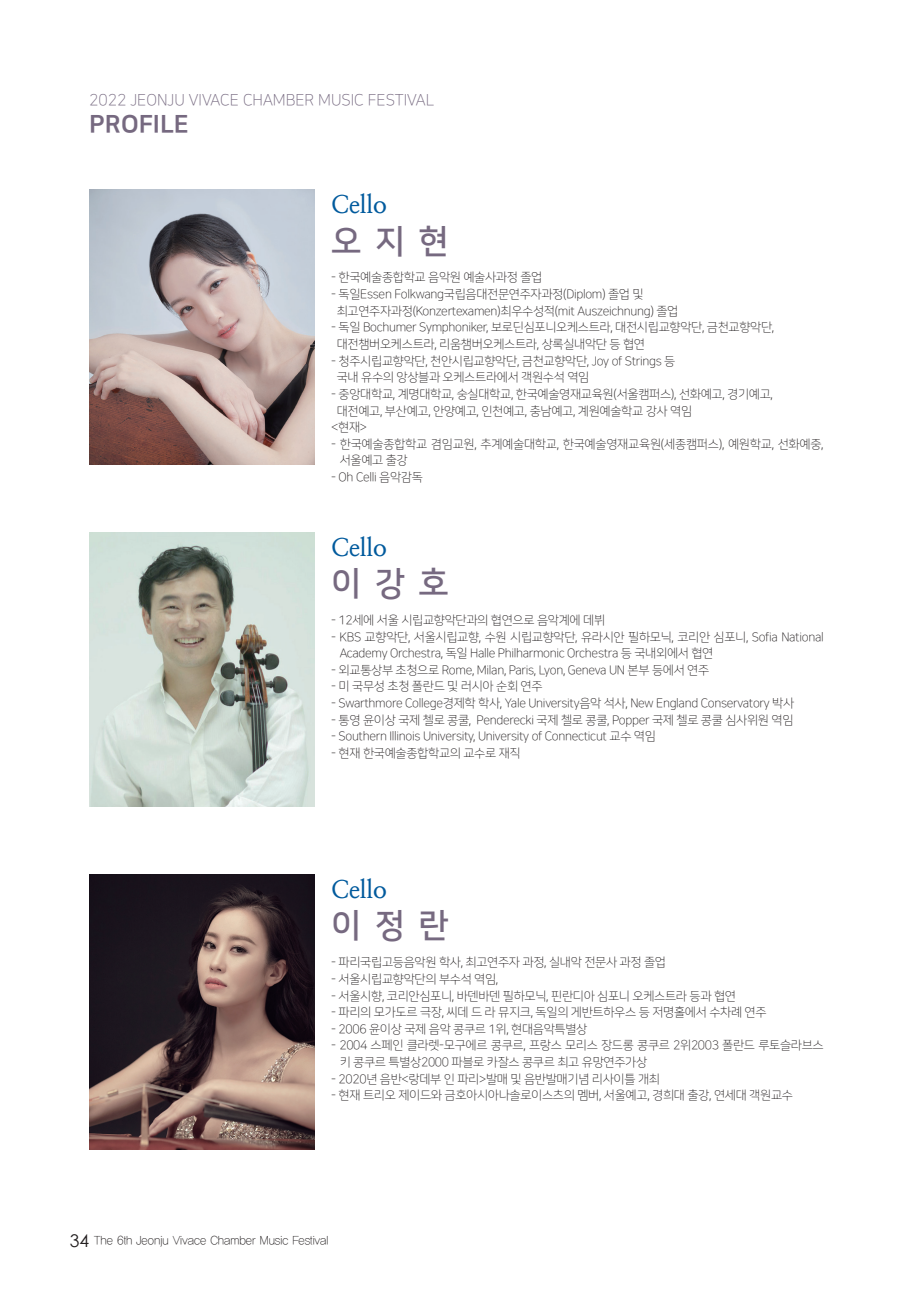
<style>
.page{position:relative;width:923px;height:1310px;background:#fff}
.page>*{position:absolute;margin:0;border:0;box-sizing:border-box;transform-origin:0 0}
.t1{font:33.25px "Nanum Square B";letter-spacing:.4em;color:#766980}
.t2{font:700 24.5px "Nanum Myeongjo";color:#015a9d}
.t3{font:24.5px "Nanum Square EB";color:#766980}
.t4{font:15.75px "Nanum Square L";color:#766980}
.t5{font:12.25px/16.6px "Nanum Square L";letter-spacing:-.025em;color:#231f20}
.t6{font:12.25px "YDIYGO310";color:#231f20;scale:.95 1}
.s1{font-family:"Century Gothic";font-size:17.5px}
</style>
<div class="page">
<img style="left:89px;top:532px;width:225px;height:275px">
<img style="left:89px;top:874px;width:225px;height:275px">
<img style="left:89px;top:190px;width:225px;height:274px">
<p class="t4" style="left:89px;top:92px;width:346px">2022 JEONJU VIVACE CHAMBER MUSIC FESTIVAL</p>
<h2 class="t3" style="left:89px;top:111px;width:101px">PROFILE</h2>
<h2 class="t2" style="left:331px;top:190px;width:57px">Cello</h2>
<h1 class="t1" style="left:331px;top:223px;width:119px">오지현</h1>
<p class="t5" style="left:331px;top:269px;width:213px">- 한국예술종합학교 음악원 예술사과정 졸업</p>
<p class="t5" style="left:337px;top:286px;width:343px;text-indent:-6px">- 독일Essen Folkwang국립음대전문연주자과정(Diplom) 졸업 및 최고연주자과정(Konzertexamen)최우수성적(mit Auszeichnung) 졸업</p>
<p class="t5" style="left:337px;top:319px;width:439px;text-indent:-6px">- 독일 Bochumer Symphoniker, 보로딘심포니오케스트라, 대전시립교향악단, 금천교향악단, 대전챔버오케스트라, 리움챔버오케스트라, 상록실내악단 등 협연</p>
<p class="t5" style="left:337px;top:353px;width:340px;text-indent:-6px">- 청주시립교향악단, 천안시립교향악단, 금천교향악단, Joy of Strings 등 국내 유수의 앙상블과 오케스트라에서 객원수석 역임</p>
<p class="t5" style="left:331px;top:386px;width:443px">- 중앙대학교, 계명대학교, 숭실대학교, 한국예술영재교육원(서울캠퍼스), 선화예고, 경기예고,</p>
<p class="t5" style="left:337px;top:402px;width:357px">대전예고, 부산예고, 안양예고, 인천예고, 충남예고, 계원예술학교 강사 역임</p>
<p class="t5" style="left:331px;top:419px;width:37px">&lt;현재&gt;</p>
<p class="t5" style="left:340px;top:436px;width:485px;text-indent:-8px">- 한국예술종합학교 겸임교원, 추계예술대학교, 한국예술영재교육원(세종캠퍼스), 예원학교, 선화예중, 서울예고 출강</p>
<p class="t5" style="left:331px;top:469px;width:93px">- Oh Celli 음악감독</p>
<h2 class="t2" style="left:331px;top:532px;width:57px">Cello</h2>
<h1 class="t1" style="left:331px;top:566px;width:119px">이강호</h1>
<p class="t5" style="left:331px;top:612px;width:275px">- 12세에 서울 시립교향악단과의 협연으로 음악계에 데뷔</p>
<p class="t5" style="left:340px;top:628px;width:485px;text-indent:-8px">- KBS 교향악단, 서울시립교향, 수원 시립교향악단, 유라시안 필하모닉, 코리안 심포니, Sofia National<br>Academy Orchestra, 독일 Halle Philharmonic Orchestra 등 국내외에서 협연</p>
<p class="t5" style="left:331px;top:662px;width:379px">- 외교통상부 초청으로 Rome, Milan, Paris, Lyon, Geneva UN 본부 등에서 연주</p>
<p class="t5" style="left:331px;top:678px;width:213px">- 미 국무성 초청 폴란드 및 러시아 순회 연주</p>
<p class="t5" style="left:331px;top:695px;width:464px">- Swarthmore College경제학 학사, Yale University음악 석사, New England Conservatory 박사</p>
<p class="t5" style="left:331px;top:711px;width:464px">- 통영 윤이상 국제 첼로 콩쿨, Penderecki 국제 첼로 콩쿨, Popper 국제 첼로 콩쿨 심사위원 역임</p>
<p class="t5" style="left:331px;top:728px;width:326px">- Southern Illinois University, University of Connecticut 교수 역임</p>
<p class="t5" style="left:331px;top:745px;width:191px">- 현재 한국예술종합학교의 교수로 재직</p>
<h2 class="t2" style="left:331px;top:874px;width:57px">Cello</h2>
<h1 class="t1" style="left:331px;top:908px;width:119px">이정란</h1>
<p class="t5" style="left:331px;top:954px;width:336px">- 파리국립고등음악원 학사, 최고연주자 과정, 실내악 전문사 과정 졸업</p>
<p class="t5" style="left:331px;top:971px;width:169px">- 서울시립교향악단의 부수석 역임,</p>
<p class="t5" style="left:331px;top:987px;width:406px">- 서울시향, 코리안심포니, 바덴바덴 필하모닉, 핀란디아 심포니 오케스트라 등과 협연</p>
<p class="t5" style="left:331px;top:1004px;width:437px">- 파리의 모가도르 극장, 씨데 드 라 뮤지크, 독일의 게반트하우스 등 저명홀에서 수차례 연주</p>
<p class="t5" style="left:331px;top:1021px;width:258px">- 2006 윤이상 국제 음악 콩쿠르 1위, 현대음악특별상</p>
<p class="t5" style="left:340px;top:1037px;width:485px;text-indent:-8px">- 2004 스페인 클라렛-모구에르 콩쿠르, 프랑스 모리스 장드롱 콩쿠르 2위2003 폴란드 루토슬라브스 키 콩쿠르 특별상2000 파블로 카잘스 콩쿠르 최고 유망연주가상</p>
<p class="t5" style="left:331px;top:1070px;width:330px">- 2020년 음반&lt;랑데부 인 파리&gt;발매 및 음반발매기념 리사이틀 개최</p>
<p class="t5" style="left:331px;top:1087px;width:463px">- 현재 트리오 제이드와 금호아시아나솔로이스츠의 멤버, 서울예고, 경희대 출강, 연세대 객원교수</p>
<p class="t6" style="left:70px;top:1234px;width:273px"><span class="s1">34</span> The 6th Jeonju Vivace Chamber Music Festival</p>
</div>
